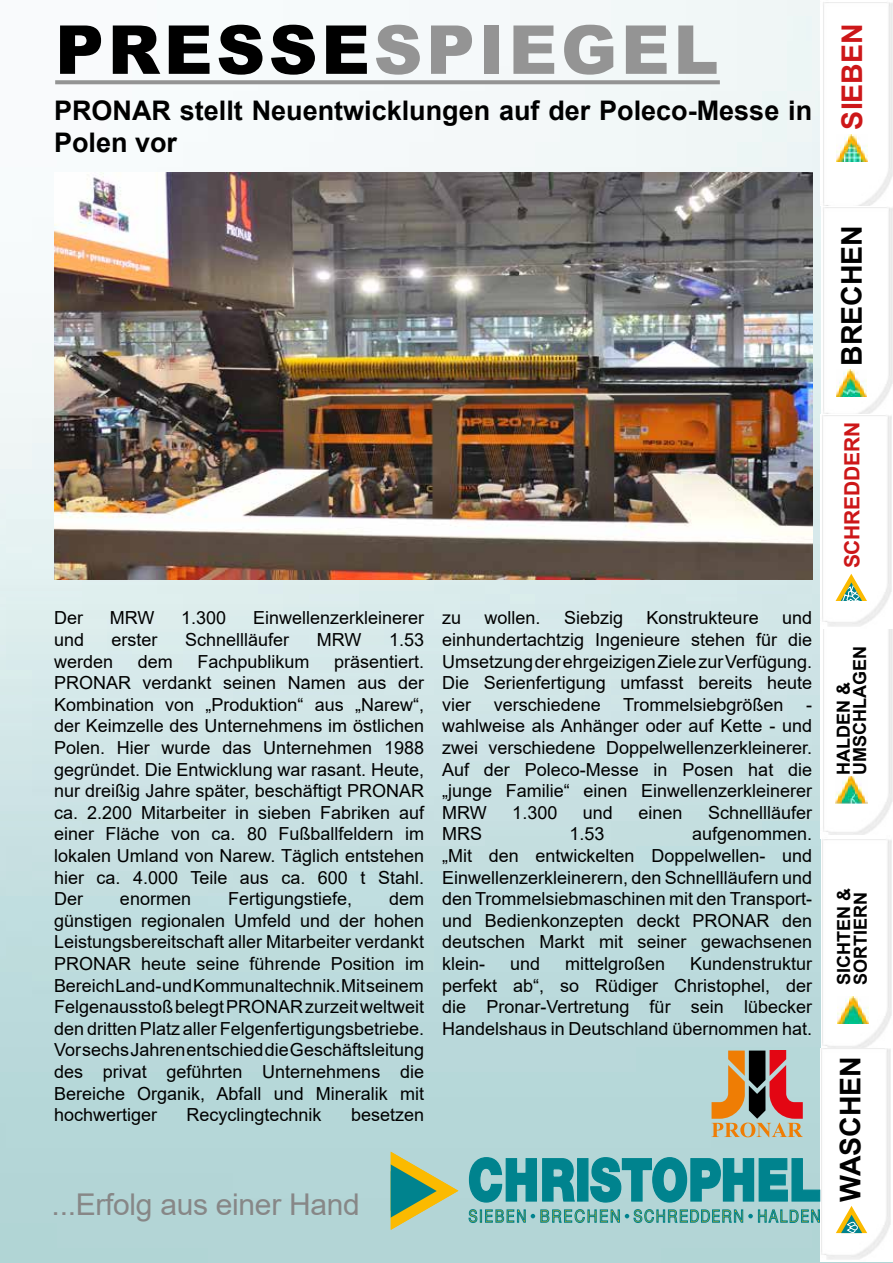
<style>
.page{position:relative;width:893px;height:1263px;background:#fff}
.page>*{position:absolute;margin:0;border:0;box-sizing:border-box;transform-origin:0 0}
.t1{font:900 67.5px "Arial";letter-spacing:.055em;color:#949494}
.t2{font:30px "Arial";letter-spacing:-.01em;color:#878787}
.t3{font:700 28.5px "Arial";color:#000}
.t4{font:700 28.5px "Arial";color:#cd1719}
.t5{font:700 27px/32.4px "Arial";color:#000}
.t6{font:700 21px "Arial";letter-spacing:-.01em;color:#cd1719}
.t7{font:18px/21.6px "Arial";color:#000;text-align:justify}
.t8{font:700 18px/16.5px "Arial";color:#000}
.s1{color:#000}
</style>
<div class="page">
<img style="left:0;top:1px;width:893px;height:1262px">
<img style="left:821px;top:1px;width:72px;height:414px">
<img style="left:836px;top:370px;width:31px;height:27px">
<img style="left:820px;top:623px;width:73px;height:215px">
<img style="left:836px;top:777px;width:31px;height:27px">
<img style="left:836px;top:134px;width:32px;height:27px">
<img style="left:821px;top:415px;width:72px;height:214px">
<svg style="left:835px;top:574px;width:32px;height:27px"></svg>
<img style="left:821px;top:835px;width:72px;height:213px">
<img style="left:837px;top:997px;width:32px;height:27px">
<img style="left:820px;top:1048px;width:73px;height:214px">
<svg style="left:836px;top:1206px;width:31px;height:27px"></svg>
<div style="left:849px;top:1224px;width:9px;height:6px;border:1px solid #fff;border-radius:2px"></div>
<img style="left:54px;top:172px;width:758px;height:407px">
<svg style="left:711px;top:1050px;width:92px;height:87px;background:#b18a73"></svg>
<svg style="left:55px;top:80px;width:665px;height:4px;background:#999a9a"></svg>
<svg style="left:468px;top:1156px;width:352px;height:67px;background:#57aaae"></svg>
<svg style="left:391px;top:1152px;width:67px;height:78px;background:#9dba8a"></svg>
<h1 class="t1" style="left:55px;top:1px;width:665px"><span class="s1">PRESSE</span>SPIEGEL</h1>
<h3 class="t5" style="left:54px;top:94px;width:760px">PRONAR stellt Neuentwicklungen auf der Poleco-Messe in<br>Polen vor</h3>
<h3 class="t4" style="left:832px;top:129px;width:108px;rotate:-90deg">SIEBEN</h3>
<p class="t7" style="left:54px;top:607px;width:30px">Der</p>
<p class="t7" style="left:110px;top:607px;width:46px">MRW</p>
<p class="t7" style="left:181px;top:607px;width:47px">1.300</p>
<p class="t7" style="left:253px;top:607px;width:173px">Einwellenzerkleinerer</p>
<p class="t7" style="left:54px;top:629px;width:32px">und</p>
<p class="t7" style="left:112px;top:629px;width:48px">erster</p>
<p class="t7" style="left:185px;top:629px;width:106px">Schnellläufer</p>
<p class="t7" style="left:317px;top:629px;width:46px">MRW</p>
<p class="t7" style="left:389px;top:629px;width:37px">1.53</p>
<p class="t7" style="left:54px;top:650px;width:61px">werden</p>
<p class="t7" style="left:138px;top:650px;width:37px">dem</p>
<p class="t7" style="left:197px;top:650px;width:114px">Fachpublikum</p>
<p class="t7" style="left:54px;top:650px;width:372px;text-indent:280px">präsentiert.<br>PRONAR verdankt seinen Namen aus der Kombination von „Produktion“ aus „Narew“, der Keimzelle des Unternehmens im östlichen Polen. Hier wurde das Unternehmen 1988 gegründet. Die Entwicklung war rasant. Heute, nur dreißig Jahre später, beschäftigt PRONAR ca. 2.200 Mitarbeiter in sieben Fabriken auf einer Fläche von ca. 80 Fußballfeldern im lokalen Umland von Narew. Täglich entstehen hier ca. 4.000 Teile aus ca. 600 t Stahl.<br>Der</p>
<p class="t7" style="left:120px;top:888px;width:73px">enormen</p>
<p class="t7" style="left:228px;top:888px;width:126px">Fertigungstiefe,</p>
<p class="t7" style="left:54px;top:888px;width:372px;text-indent:335px">dem günstigen regionalen Umfeld und der hohen Leistungsbereitschaft aller Mitarbeiter verdankt PRONAR heute seine führende Position im Bereich Land- und Kommunaltechnik. Mit seinem Felgenausstoß belegt PRONAR zurzeit weltweit den dritten Platz aller Felgenfertigungsbetriebe.<br>Vor sechs Jahren entschied die Geschäftsleitung des privat geführten Unternehmens die Bereiche Organik, Abfall und Mineralik mit hochwertiger</p>
<p class="t7" style="left:186px;top:1104px;width:137px">Recyclingtechnik</p>
<p class="t7" style="left:351px;top:1104px;width:75px">besetzen</p>
<p class="t7" style="left:442px;top:607px;width:21px">zu</p>
<p class="t7" style="left:485px;top:607px;width:58px">wollen.</p>
<p class="t7" style="left:564px;top:607px;width:61px">Siebzig</p>
<p class="t7" style="left:647px;top:607px;width:114px">Konstrukteure</p>
<p class="t7" style="left:442px;top:607px;width:372px;text-indent:340px">und einhundertachtzig Ingenieure stehen für die Umsetzung der ehrgeizigen Ziele zur Verfügung.<br>Die Serienfertigung umfasst bereits heute vier</p>
<p class="t7" style="left:494px;top:693px;width:291px">verschiedene Trommelsiebgrößen</p>
<p class="t7" style="left:442px;top:693px;width:372px;text-indent:364px">- wahlweise als Anhänger oder auf Kette - und zwei verschiedene Doppelwellenzerkleinerer.<br>Auf der Poleco-Messe in Posen hat die „junge Familie“ einen Einwellenzerkleinerer MRW</p>
<p class="t7" style="left:512px;top:801px;width:47px">1.300</p>
<p class="t7" style="left:583px;top:801px;width:32px">und</p>
<p class="t7" style="left:638px;top:801px;width:46px">einen</p>
<p class="t7" style="left:708px;top:801px;width:106px">Schnellläufer</p>
<p class="t7" style="left:442px;top:823px;width:372px;text-indent:250px">aufgenommen. „Mit den entwickelten Doppelwellen- und Einwellenzerkleinerern, den Schnellläufern und den Trommelsiebmaschinen mit den Transport&shy;und Bedienkonzepten deckt PRONAR den deutschen Markt mit seiner gewachsenen klein-</p>
<p class="t7" style="left:442px;top:823px;width:41px">MRS</p>
<p class="t7" style="left:570px;top:823px;width:37px">1.53</p>
<p class="t7" style="left:510px;top:953px;width:32px">und</p>
<p class="t7" style="left:565px;top:953px;width:102px">mittelgroßen</p>
<p class="t7" style="left:442px;top:953px;width:372px;text-indent:248px">Kundenstruktur perfekt ab“, so Rüdiger Christophel, der die Pronar-Vertretung für sein lübecker Handelshaus in Deutschland übernommen hat.</p>
<h2 class="t2" style="left:52px;top:1184px;width:310px">...Erfolg aus einer Hand</h2>
<h3 class="t3" style="left:832px;top:366px;width:142px;rotate:-90deg">BRECHEN</h3>
<p class="t6" style="left:837px;top:568px;width:148px;rotate:-90deg">SCHREDDERN</p>
<p class="t8" style="left:835px;top:775px;width:130px;rotate:-90deg">HALDEN &amp;<br>UMSCHLAGEN</p>
<p class="t8" style="left:836px;top:985px;width:99px;rotate:-90deg">SICHTEN &amp;<br>SORTIERN</p>
<h3 class="t3" style="left:830px;top:1202px;width:147px;rotate:-90deg">WASCHEN</h3>
</div>
